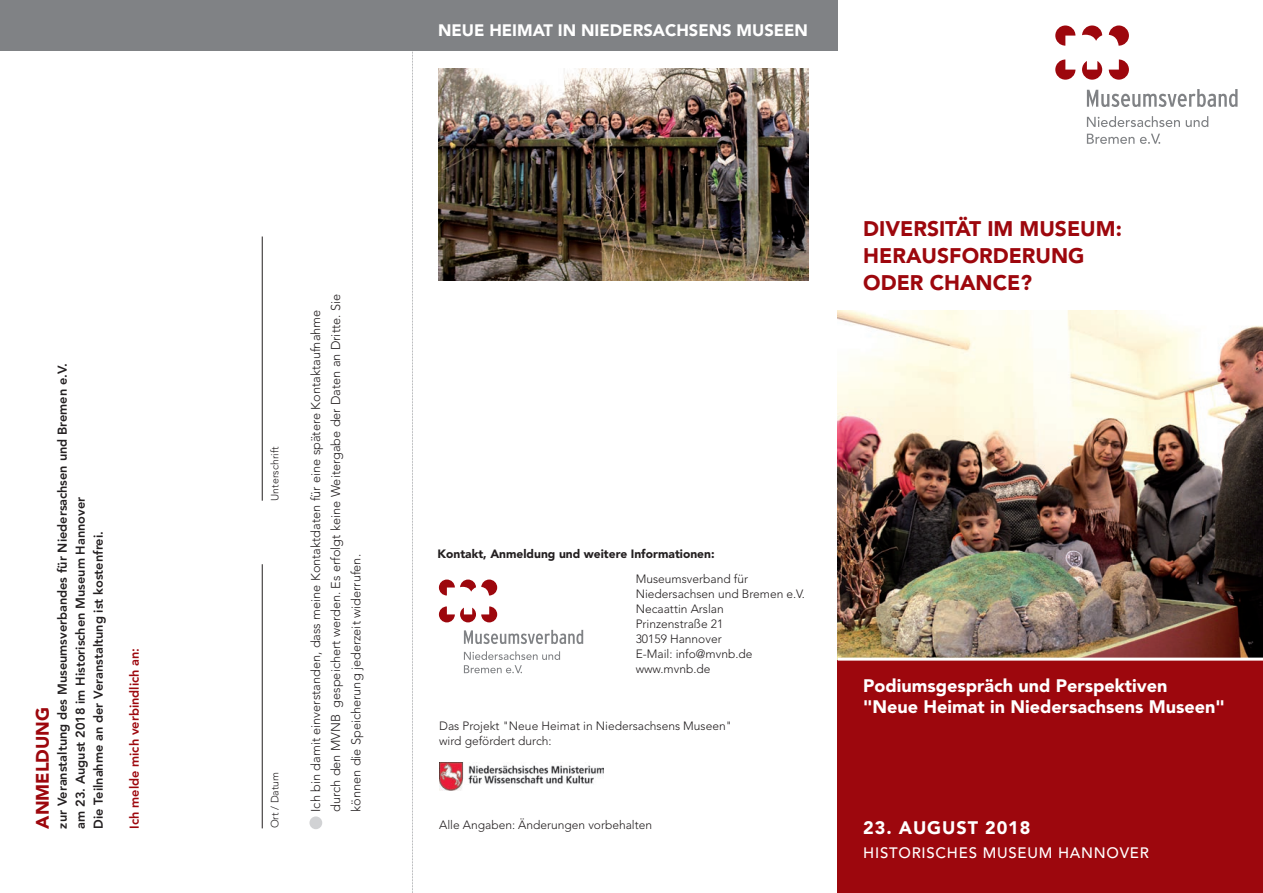
<style>
.page{position:relative;width:1263px;height:893px;background:#fff}
.page>*{position:absolute;margin:0;border:0;box-sizing:border-box;transform-origin:0 0}
.t1{font:900 21px/27px "Avenir";color:#9d070d}
.t2{font:900 18px/21px "Avenir";color:#fff}
.t3{font:900 18px "Avenir";letter-spacing:.05em;color:#fff}
.t4{font:900 18px "Avenir";color:#9d070d}
.t5{font:900 16.5px "Avenir";color:#fff}
.t6{font:500 15px "Avenir";letter-spacing:.05em;color:#fff}
.t7{font:300 12.75px/20.2px "Avenir";color:#231f20}
.t8{font:800 12.75px/18px "Avenir";color:#231f20}
.t9{font:800 12.75px "Avenir";color:#9d070d}
.t10{font:300 12px/15px "Avenir";color:#231f20}
.t11{font:900 12px "Avenir";color:#231f20}
.t12{font:300 10.5px "Avenir";color:#231f20}
</style>
<div class="page">
<div style="left:838px;top:539px;width:425px;height:354px;background:#9d070d"></div>
<img style="left:838px;top:310px;width:425px;height:348px">
<hr style="left:838px;top:658px;width:425px;height:3px;background:#fff">
<svg style="left:1087px;top:89px;width:150px;height:18px"></svg>
<svg style="left:1087px;top:116px;width:93px;height:11px"></svg>
<svg style="left:1186px;top:116px;width:22px;height:11px"></svg>
<svg style="left:1087px;top:134px;width:47px;height:10px"></svg>
<svg style="left:1140px;top:134px;width:20px;height:10px"></svg>
<svg style="left:1055px;top:26px;width:74px;height:54px"></svg>
<svg style="left:464px;top:630px;width:119px;height:14px"></svg>
<svg style="left:464px;top:651px;width:96px;height:22px"></svg>
<svg style="left:439px;top:579px;width:58px;height:43px"></svg>
<img style="left:440px;top:763px;width:163px;height:27px">
<svg style="left:412px;top:51px;width:1px;height:842px"></svg>
<hr style="left:262px;top:236px;width:1px;height:265px;background:#231f20">
<hr style="left:262px;top:564px;width:1px;height:264px;background:#231f20">
<div style="left:0;top:0;width:838px;height:51px;background:#808285"></div>
<img style="left:438px;top:68px;width:370px;height:213px">
<div style="left:309px;top:816px;width:13px;height:13px;background:#d1d2d4;border-radius:50%"></div>
<p class="t8" style="left:53px;top:829px;width:467px;rotate:-90deg">zur Veranstaltung des Museumsverbandes für Niedersachsen und Bremen e.V. am 23. August 2018 im Historischen Museum Hannover<br>Die Teilnahme an der Veranstaltung ist kostenfrei.</p>
<h2 class="t4" style="left:27px;top:829px;width:123px;rotate:-90deg">ANMELDUNG</h2>
<p class="t9" style="left:124px;top:829px;width:182px;rotate:-90deg">Ich melde mich verbindlich an:</p>
<p class="t12" style="left:269px;top:501px;width:55px;rotate:-90deg">Unterschrift</p>
<p class="t12" style="left:269px;top:828px;width:58px;rotate:-90deg">Ort / Datum</p>
<p class="t7" style="left:306px;top:812px;width:519px;rotate:-90deg">Ich bin damit einverstanden, dass meine Kontaktdaten für eine spätere Kontaktaufnahme durch den MVNB gespeichert werden. Es erfolgt keine Weitergabe der Daten an Dritte. Sie können die Speicherung jederzeit widerrufen.</p>
<h3 class="t5" style="left:438px;top:16px;width:372px">NEUE HEIMAT IN NIEDERSACHSENS MUSEEN</h3>
<h1 class="t1" style="left:863px;top:215px;width:260px">DIVERSITÄT IM MUSEUM:<br>HERAUSFORDERUNG<br>ODER CHANCE?</h1>
<p class="t11" style="left:437px;top:544px;width:279px">Kontakt, Anmeldung und weitere Informationen:</p>
<p class="t10" style="left:636px;top:571px;width:171px">Museumsverband für<br>Niedersachsen und Bremen e.V.<br>Necaattin Arslan<br>Prinzenstraße 21<br>30159 Hannover<br>E-Mail: info@mvnb.de www.mvnb.de</p>
<p class="t10" style="left:439px;top:718px;width:294px">Das Projekt "Neue Heimat in Niedersachsens Museen" wird gefördert durch:</p>
<p class="t10" style="left:439px;top:817px;width:214px">Alle Angaben: Änderungen vorbehalten</p>
<h2 class="t2" style="left:863px;top:675px;width:363px">Podiumsgespräch und Perspektiven "Neue Heimat in Niedersachsens Museen"</h2>
<h2 class="t3" style="left:863px;top:812px;width:169px">23. AUGUST 2018</h2>
<p class="t6" style="left:863px;top:840px;width:287px">HISTORISCHES MUSEUM HANNOVER</p>
</div>
